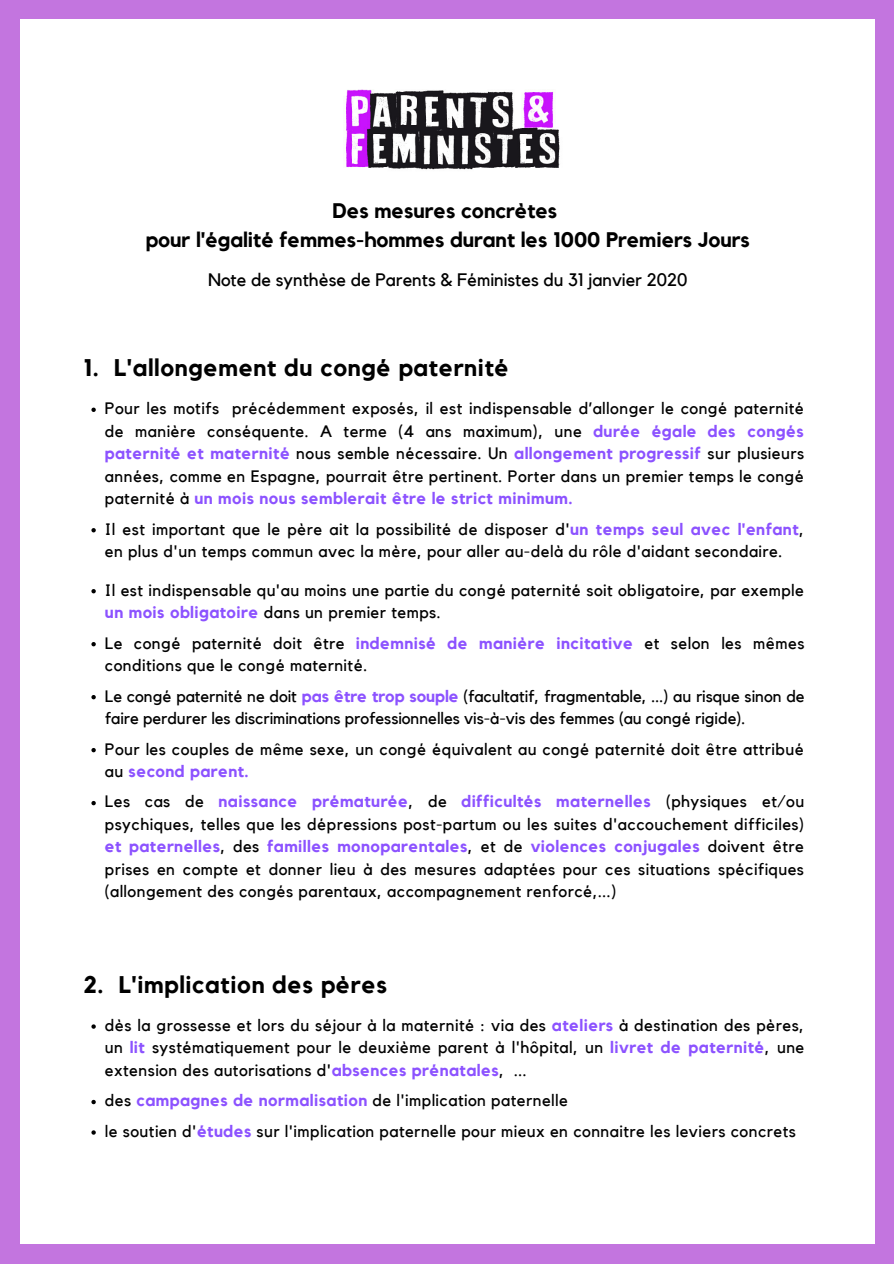
<style>
.page{position:relative;width:894px;height:1264px;background:#fff}
.page>*{position:absolute;margin:0;border:0;box-sizing:border-box;transform-origin:0 0}
.t1{font:700 24px "Kollektif";letter-spacing:.03em;color:#000}
.t2{font:700 21px/29.2px "Kollektif";color:#000;text-align:center}
.t3{font:18px "Kollektif";color:#000}
.t4{font:16.5px/22.5px "Kollektif";letter-spacing:.03em;color:#000}
.t5{font:16.5px/22.5px "Kollektif";color:#000}
.s1{font-weight:700;color:#8c52ff}
</style>
<div class="page">
<div style="left:0;top:0;width:893px;height:1263px;background:#c375df"></div>
<div style="left:20px;top:20px;width:854px;height:1224px;background:#fff"></div>
<img style="left:346px;top:89px;width:214px;height:81px">
<svg style="left:91px;top:407px;width:5px;height:5px"></svg>
<svg style="left:91px;top:528px;width:5px;height:4px"></svg>
<svg style="left:91px;top:589px;width:5px;height:4px"></svg>
<svg style="left:91px;top:642px;width:5px;height:4px"></svg>
<svg style="left:91px;top:695px;width:5px;height:4px"></svg>
<svg style="left:91px;top:748px;width:5px;height:4px"></svg>
<svg style="left:91px;top:801px;width:5px;height:4px"></svg>
<svg style="left:91px;top:1024px;width:5px;height:4px"></svg>
<svg style="left:91px;top:1099px;width:5px;height:5px"></svg>
<svg style="left:91px;top:1130px;width:5px;height:4px"></svg>
<p class="t2" style="left:146px;top:197px;width:605px">Des mesures concrètes<br>pour l'égalité femmes-hommes durant les 1000 Premiers Jours</p>
<p class="t3" style="left:208px;top:272px;width:481px">Note de synthèse de Parents &amp; Féministes du 31 janvier 2020</p>
<h1 class="t1" style="left:83px;top:357px;width:427px">1. L'allongement du congé paternité</h1>
<p class="t4" style="left:105px;top:398px;width:700px;text-align:justify">Pour les motifs précédemment exposés, il est indispensable d’allonger le congé paternité de manière conséquente. A terme (4 ans maximum), une <span class="s1">durée égale des congés paternité et maternité</span> nous semble nécessaire. Un <span class="s1">allongement progressif</span> sur plusieurs années, comme en Espagne, pourrait être pertinent. Porter dans un premier temps le congé paternité à <span class="s1">un mois nous semblerait être le strict minimum.</span></p>
<p class="t4" style="left:105px;top:518px;width:700px">Il est important que le père ait la possibilité de disposer d'<span class="s1">un temps seul avec l'enfant</span>, en plus d'un temps commun avec la mère, pour aller au-delà du rôle d'aidant secondaire.</p>
<p class="t4" style="left:105px;top:579px;width:700px">Il est indispensable qu'au moins une partie du congé paternité soit obligatoire, par exemple <span class="s1">un mois obligatoire</span> dans un premier temps.</p>
<p class="t4" style="left:105px;top:632px;width:700px">Le congé paternité doit être <span class="s1">indemnisé de manière incitative</span> et selon les mêmes conditions que le congé maternité.</p>
<p class="t5" style="left:105px;top:685px;width:701px">Le congé paternité ne doit <span class="s1">pas être trop souple</span> (facultatif, fragmentable, ...) au risque sinon de faire perdurer les discriminations professionnelles vis-à-vis des femmes (au congé rigide).</p>
<p class="t4" style="left:105px;top:738px;width:700px">Pour les couples de même sexe, un congé équivalent au congé paternité doit être attribué au <span class="s1">second parent.</span></p>
<p class="t4" style="left:105px;top:791px;width:700px;text-align:justify">Les cas de <span class="s1">naissance prématurée</span>, de <span class="s1">difficultés maternelles</span> (physiques et/ou psychiques, telles que les dépressions post-partum ou les suites d'accouchement difficiles) <span class="s1">et paternelles</span>, des <span class="s1">familles monoparentales</span>, et de <span class="s1">violences conjugales</span> doivent être prises en compte et donner lieu à des mesures adaptées pour ces situations spécifiques (allongement des congés parentaux, accompagnement renforcé,...)</p>
<h1 class="t1" style="left:83px;top:973px;width:305px">2. L'implication des pères</h1>
<p class="t4" style="left:105px;top:1014px;width:700px;text-align:justify">dès la grossesse et lors du séjour à la maternité : via des <span class="s1">ateliers</span> à destination des pères, un <span class="s1">lit</span> systématiquement pour le deuxième parent à l'hôpital, un <span class="s1">livret de paternité</span>, une extension des autorisations d'<span class="s1">absences prénatales</span>, ...</p>
<p class="t4" style="left:105px;top:1086px;width:692px;line-height:30.5px">des <span class="s1">campagnes de normalisation</span> de l'implication paternelle<br>le soutien d'<span class="s1">études</span> sur l'implication paternelle pour mieux en connaitre les leviers concrets</p>
</div>
